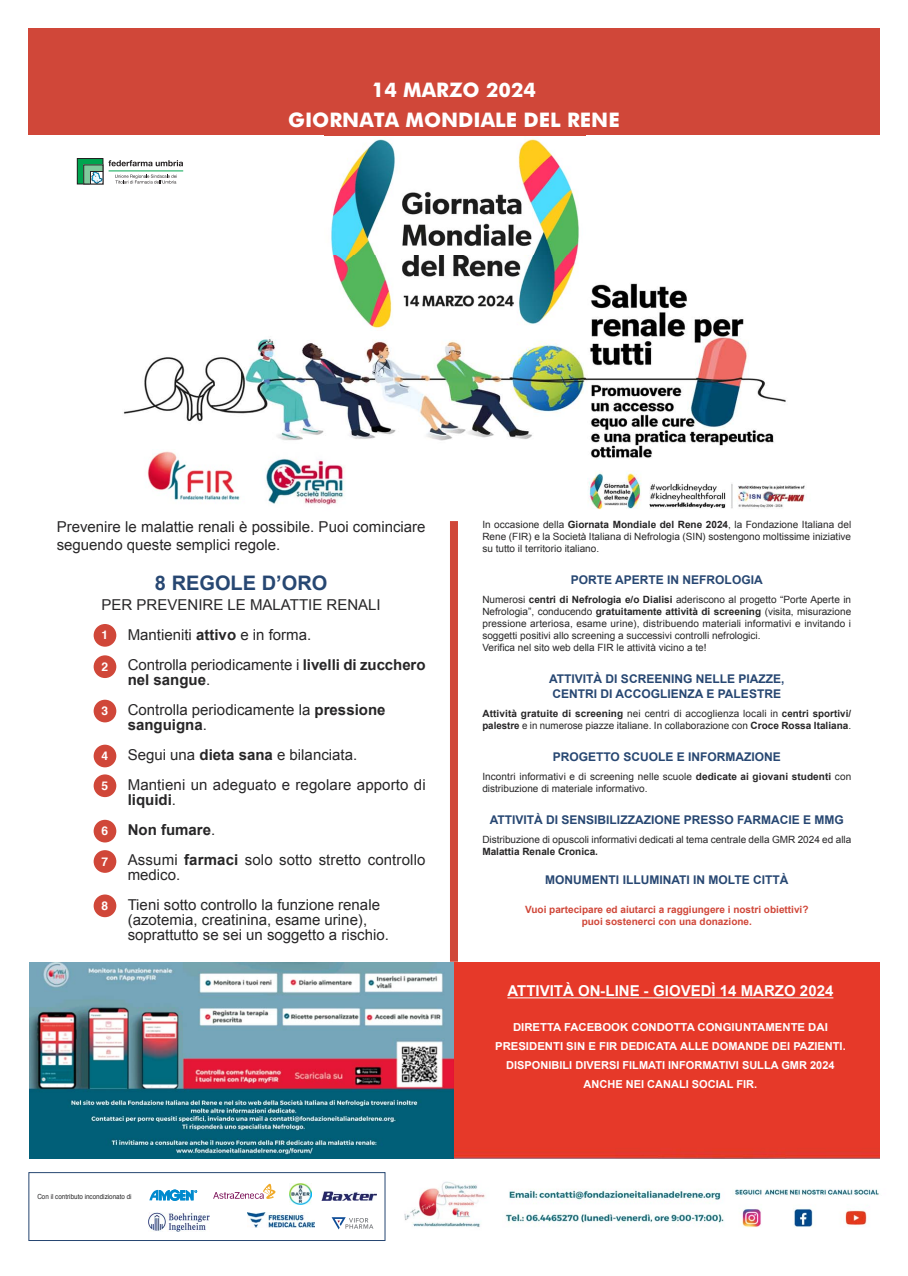
<style>
.page{position:relative;width:908px;height:1276px;background:#fff}
.page>*{position:absolute;margin:0;border:0;box-sizing:border-box;transform-origin:0 0}
.t1{font:700 20px/30px "Futura";color:#fff;text-align:center}
.t2{font:700 20px "Arial";color:#274772}
.t3{font:15px/30px "Arial";color:#272627}
.t4{font:700 15px "Arial";color:#fff}
.t5{font:700 12px/15px "Arial";color:#274772}
.t6{font:700 12px "Helvetica";color:#fff}
.t7{font:700 11px/19px "Arial";color:#fff;text-align:center}
.t8{font:10px/12px "Arial";color:#272627}
.t9{font:700 10px/12px "Arial";color:#d04739;text-align:center}
.t10{font:700 10px "Arial";color:#272627}
.t11{font:7px "Helvetica";color:#272627;scale:.9 1}
.s1{font-weight:700}
</style>
<div class="page">
<div style="left:28px;top:28px;width:851px;height:107px;background:#d04739"></div>
<img style="left:123px;top:283px;width:684px;height:227px">
<img style="left:324px;top:135px;width:261px;height:195px">
<img style="left:130px;top:450px;width:230px;height:60px">
<div style="left:94px;top:624px;width:22px;height:22px;background:#d04739;border-radius:50%"></div>
<div style="left:94px;top:655px;width:22px;height:23px;background:#d04739;border-radius:50%"></div>
<div style="left:94px;top:700px;width:22px;height:22px;background:#d04739;border-radius:50%"></div>
<div style="left:94px;top:744px;width:22px;height:23px;background:#d04739;border-radius:50%"></div>
<div style="left:94px;top:774px;width:22px;height:23px;background:#d04739;border-radius:50%"></div>
<div style="left:94px;top:820px;width:22px;height:22px;background:#d04739;border-radius:50%"></div>
<div style="left:94px;top:850px;width:22px;height:23px;background:#d04739;border-radius:50%"></div>
<div style="left:94px;top:894px;width:22px;height:23px;background:#d04739;border-radius:50%"></div>
<img style="left:29px;top:962px;width:850px;height:196px">
<hr style="left:507px;top:997px;width:66px;height:1px;background:#fff">
<hr style="left:578px;top:997px;width:61px;height:1px;background:#fff">
<svg style="left:639px;top:997px;width:13px;height:1px"></svg>
<hr style="left:652px;top:997px;width:63px;height:1px;background:#fff">
<svg style="left:715px;top:997px;width:25px;height:1px"></svg>
<hr style="left:740px;top:997px;width:55px;height:1px;background:#fff">
<hr style="left:795px;top:997px;width:38px;height:1px;background:#fff">
<div style="left:450px;top:521px;width:8px;height:440px;background:#d04739"></div>
<img style="left:735px;top:1189px;width:144px;height:38px">
<svg style="left:505px;top:1189px;width:219px;height:35px"></svg>
<img style="left:404px;top:1181px;width:81px;height:46px">
<div style="left:77px;top:158px;width:26px;height:26px;background:#00a54f"></div>
<div style="left:77px;top:158px;width:26px;height:26px;border:1px solid #231f20"></div>
<div style="left:84px;top:165px;width:19px;height:19px;background:#80ca9c"></div>
<div style="left:83px;top:165px;width:20px;height:19px;border:1px solid #231f20"></div>
<div style="left:90px;top:171px;width:13px;height:13px;border:1px solid #231f20"></div>
<svg style="left:91px;top:160px;width:92px;height:24px"></svg>
<div style="left:28px;top:1172px;width:357px;height:69px;border:1px solid #274772"></div>
<img style="left:247px;top:1212px;width:68px;height:15px">
<svg style="left:149px;top:1189px;width:48px;height:11px"></svg>
<img style="left:289px;top:1183px;width:22px;height:21px">
<img style="left:321px;top:1191px;width:56px;height:9px">
<svg style="left:213px;top:1183px;width:62px;height:16px"></svg>
<svg style="left:331px;top:1217px;width:42px;height:12px"></svg>
<img style="left:148px;top:1212px;width:61px;height:19px">
<h1 class="t1" style="left:288px;top:76px;width:333px">14 MARZO 2024<br>GIORNATA MONDIALE DEL RENE</h1>
<h2 class="t3" style="left:57px;top:518px;width:370px;line-height:18px">Prevenire le malattie renali è possibile. Puoi cominciare seguendo queste semplici regole.</h2>
<h1 class="t2" style="left:155px;top:571px;width:174px">8 REGOLE D’ORO</h1>
<h2 class="t3" style="left:128px;top:590px;width:299px;text-indent:-26px">PER PREVENIRE LE MALATTIE RENALI<br>Mantieniti <span class="s1">attivo</span> e in forma.<br>Controlla periodicamente i <span class="s1">livelli di zucchero</span></h2>
<h2 class="t3" style="left:128px;top:665px;width:259px"><span class="s1">nel sangue</span>.<br>Controlla periodicamente la <span class="s1">pressione</span></h2>
<h2 class="t3" style="left:128px;top:710px;width:299px"><span class="s1">sanguigna</span>.<br>Segui una <span class="s1">dieta sana</span> e bilanciata.<br>Mantieni un adeguato e regolare apporto di</h2>
<h2 class="t3" style="left:128px;top:785px;width:299px"><span class="s1">liquidi</span>.<br><span class="s1">Non fumare</span>.<br>Assumi <span class="s1">farmaci</span> solo sotto stretto controllo</h2>
<h2 class="t3" style="left:128px;top:860px;width:254px">medico.<br>Tieni sotto controllo la funzione renale</h2>
<h2 class="t3" style="left:128px;top:912px;width:262px;line-height:15px">(azotemia, creatinina, esame urine), soprattutto se sei un soggetto a rischio.</h2>
<p class="t6" style="left:102px;top:630px;width:8px">1</p>
<p class="t6" style="left:102px;top:661px;width:8px">2</p>
<p class="t6" style="left:102px;top:706px;width:8px">3</p>
<p class="t6" style="left:102px;top:751px;width:8px">4</p>
<p class="t6" style="left:102px;top:780px;width:8px">5</p>
<p class="t6" style="left:102px;top:826px;width:8px">6</p>
<p class="t6" style="left:102px;top:856px;width:8px">7</p>
<p class="t6" style="left:102px;top:900px;width:8px">8</p>
<p class="t11" style="left:37px;top:1194px;width:106px">Con il contributo incondizionato di</p>
<p class="t8" style="left:482px;top:519px;width:370px;text-align:justify">In occasione della <span class="s1">Giornata Mondiale del Rene 2024</span>, la Fondazione Italiana del Rene (FIR) e la Società Italiana di Nefrologia (SIN) sostengono moltissime iniziative su tutto il territorio italiano.</p>
<p class="t5" style="left:570px;top:573px;width:193px">PORTE APERTE IN NEFROLOGIA</p>
<p class="t8" style="left:482px;top:594px;width:370px">Numerosi <span class="s1">centri di Nefrologia e/o Dialisi</span> aderiscono al progetto “Porte Aperte in Nefrologia”, conducendo <span class="s1">gratuitamente attività di screening</span> (visita, misurazione pressione arteriosa, esame urine), distribuendo materiali informativi e invitando i soggetti positivi allo screening a successivi controlli nefrologici.<br>Verifica nel sito web della FIR le attività vicino a te!</p>
<p class="t5" style="left:549px;top:672px;width:237px">ATTIVITÀ DI SCREENING NELLE PIAZZE,<br>CENTRI DI ACCOGLIENZA E PALESTRE</p>
<p class="t8" style="left:482px;top:708px;width:370px"><span class="s1">Attività gratuite di screening</span> nei centri di accoglienza locali in <span class="s1">centri sportivi/ palestre</span> e in numerose piazze italiane. In collaborazione con <span class="s1">Croce Rossa Italiana</span>.</p>
<p class="t5" style="left:552px;top:750px;width:229px">PROGETTO SCUOLE E INFORMAZIONE</p>
<p class="t8" style="left:482px;top:771px;width:370px">Incontri informativi e di screening nelle scuole <span class="s1">dedicate ai giovani studenti</span> con distribuzione di materiale informativo.</p>
<p class="t5" style="left:489px;top:813px;width:355px">ATTIVITÀ DI SENSIBILIZZAZIONE PRESSO FARMACIE E MMG</p>
<p class="t8" style="left:482px;top:834px;width:370px">Distribuzione di opuscoli informativi dedicati al tema centrale della GMR 2024 ed alla</p>
<p class="t10" style="left:482px;top:846px;width:117px">Malattia Renale Cronica.</p>
<p class="t5" style="left:545px;top:873px;width:244px">MONUMENTI ILLUMINATI IN MOLTE CITTÀ</p>
<p class="t9" style="left:525px;top:904px;width:285px">Vuoi partecipare ed aiutarci a raggiungere i nostri obiettivi? puoi sostenerci con una donazione.</p>
<h2 class="t4" style="left:507px;top:982px;width:327px">ATTIVITÀ ON-LINE - GIOVEDÌ 14 MARZO 2024</h2>
<p class="t7" style="left:495px;top:1018px;width:352px">DIRETTA FACEBOOK CONDOTTA CONGIUNTAMENTE DAI PRESIDENTI SIN E FIR DEDICATA ALLE DOMANDE DEI PAZIENTI.<br>DISPONIBILI DIVERSI FILMATI INFORMATIVI SULLA GMR 2024<br>ANCHE NEI CANALI SOCIAL FIR.</p>
</div>
